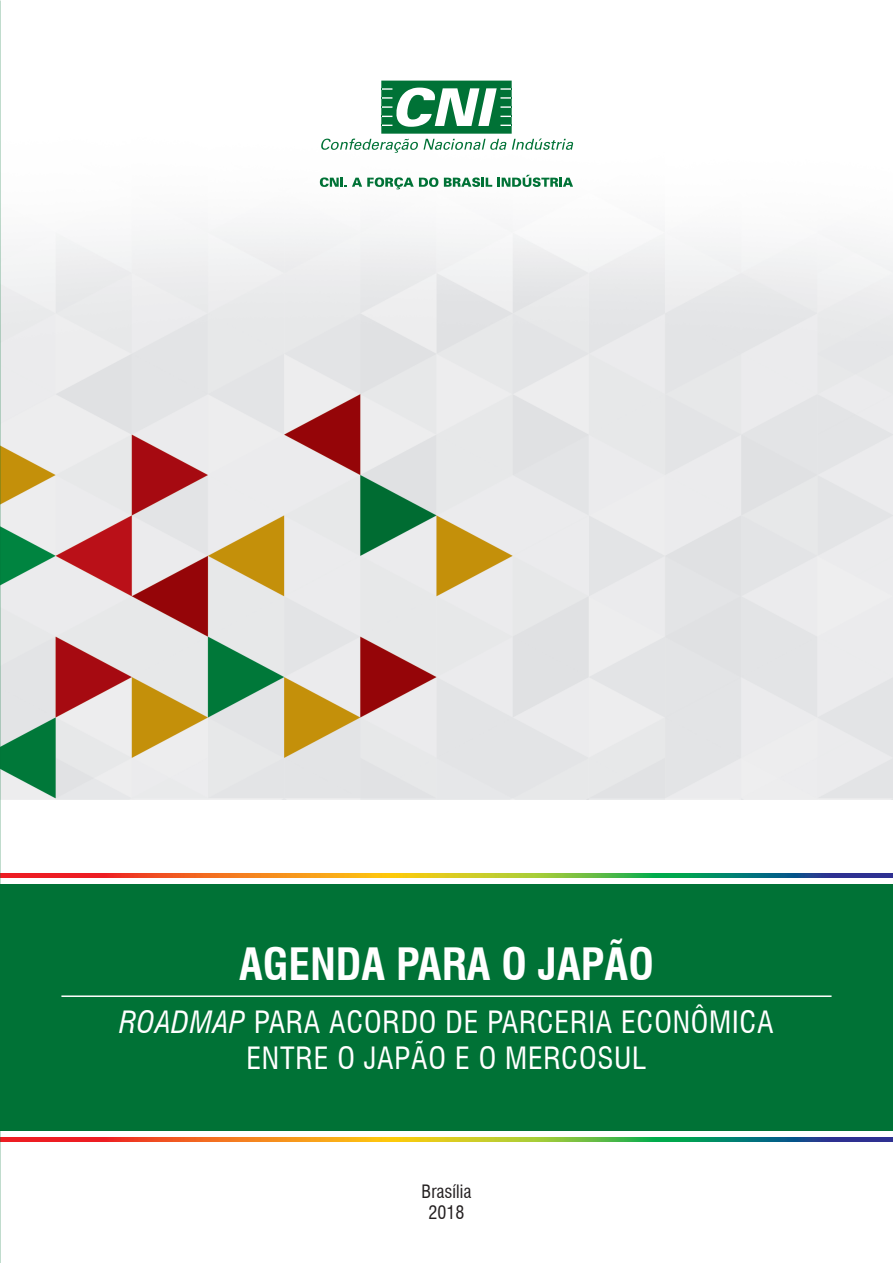
<style>
.page{position:relative;width:893px;height:1263px;background:#fff}
.page>*{position:absolute;margin:0;border:0;box-sizing:border-box;transform-origin:0 0}
.t1{font:700 condensed 43.5px "Swiss 721 BT";color:#fff}
.t2{font:condensed 30px/36px "Swiss 721 BT";letter-spacing:.025em;color:#fff;text-align:center}
.t3{font:condensed 18px/21.6px "Swiss 721 BT";color:#231f20;text-align:center}
.s1{font-style:italic}
</style>
<div class="page">
<div style="left:0;top:884px;width:893px;height:247px;background:#007236"></div>
<hr style="left:61px;top:995px;width:770px;height:2px;background:#fff">
<img style="left:1px;top:80px;width:892px;height:720px">
<svg style="left:444px;top:175px;width:129px;height:12px"></svg>
<svg style="left:321px;top:81px;width:252px;height:72px"></svg>
<svg style="left:320px;top:177px;width:118px;height:12px"></svg>
<img style="left:1px;top:873px;width:892px;height:5px">
<img style="left:1px;top:1137px;width:892px;height:4px">
<h1 class="t1" style="left:239px;top:938px;width:416px">AGENDA PARA O JAPÃO</h1>
<p class="t2" style="left:119px;top:1003px;width:656px"><span class="s1">ROADMAP</span> PARA ACORDO DE PARCERIA ECONÔMICA<br>ENTRE O JAPÃO E O MERCOSUL</p>
<p class="t3" style="left:422px;top:1180px;width:51px">Brasília<br>2018</p>
</div>
